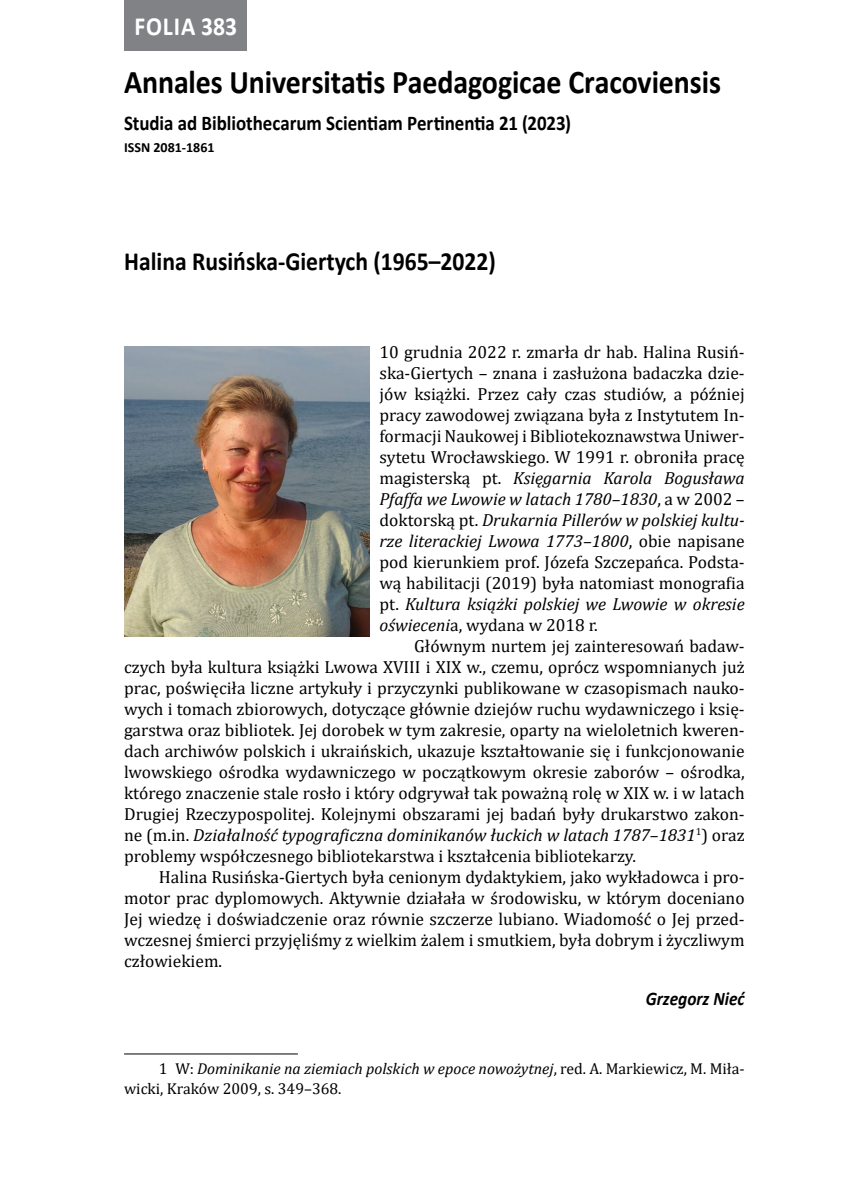
<style>
.page{position:relative;width:844px;height:1191px;background:#fff}
.page>*{position:absolute;margin:0;border:0;box-sizing:border-box;transform-origin:0 0}
.t1{font:700 33.25px "Calibri";letter-spacing:-.005em;color:#000;scale:.9 1}
.t2{font:700 26.25px "Calibri";color:#000;scale:.9 1}
.t3{font:700 26.25px "Calibri";letter-spacing:.035em;color:#fff;scale:.9 1}
.t4{font:700 21px "Calibri";color:#000;scale:.9 1}
.t5{font:italic 700 19.25px "Calibri";color:#000;scale:.9 1}
.t6{font:17.5px/21px "Cambria";color:#000;text-align:justify}
.t7{font:15.75px/20.1px "Cambria";color:#000}
.t8{font:700 14px "Calibri";color:#000}
.s1{font-style:italic}
</style>
<div class="page">
<div style="left:124px;top:0;width:123px;height:51px;background:#808285"></div>
<hr style="left:124px;top:1053px;width:174px;height:1px;background:#000">
<img style="left:124px;top:346px;width:245px;height:290px">
<h2 class="t3" style="left:134px;top:8px;width:116px">Folia 383</h2>
<h1 class="t1" style="left:124px;top:59px;width:664px">Annales Universitatis Paedagogicae Cracoviensis</h1>
<p class="t4" style="left:124px;top:108px;width:498px">Studia ad Bibliothecarum Scientiam Pertinentia 21 (2023)</p>
<p class="t8" style="left:124px;top:138px;width:92px">ISSN 2081-1861</p>
<h2 class="t2" style="left:124px;top:243px;width:414px">Halina Rusińska-Giertych (1965–2022)</h2>
<p class="t6" style="left:379px;top:341px;width:366px">10 grudnia 2022 r. zmarła dr hab. Halina Rusiń&shy;ska-Giertych – znana i zasłużona badaczka dzie&shy;jów książki. Przez cały czas studiów, a później pracy zawodowej związana była z Instytutem In&shy;formacji Naukowej i Bibliotekoznawstwa Uniwer&shy;sytetu Wrocławskiego. W 1991 r. obroniła pracę magisterską pt. <span class="s1">Księgarnia Karola Bogusława Pfaffa we Lwowie w latach 1780–1830</span>, a w 2002 – doktorską pt. <span class="s1">Drukarnia Pillerów w polskiej kultu&shy;rze literackiej Lwowa 1773–1800</span>, obie napisane pod kierunkiem prof. Józefa Szczepańca. Podsta&shy;wą habilitacji (2019) była natomiast monografia pt. <span class="s1">Kultura książki polskiej we Lwowie w okresie oświeceni</span>a, wydana w 2018 r.</p>
<p class="t6" style="left:124px;top:635px;width:622px;text-indent:290px">Głównym nurtem jej zainteresowań badaw&shy;czych była kultura książki Lwowa XVIII i XIX w., czemu, oprócz wspomnianych już prac, poświęciła liczne artykuły i przyczynki publikowane w czasopismach nauko&shy;wych i tomach zbiorowych, dotyczące głównie dziejów ruchu wydawniczego i księ&shy;garstwa oraz bibliotek. Jej dorobek w tym zakresie, oparty na wieloletnich kweren&shy;dach archiwów polskich i ukraińskich, ukazuje kształtowanie się i funkcjonowanie lwowskiego ośrodka wydawniczego w początkowym okresie zaborów – ośrodka, którego znaczenie stale rosło i który odgrywał tak poważną rolę w XIX w. i w latach Drugiej Rzeczypospolitej. Kolejnymi obszarami jej badań były drukarstwo zakon&shy;ne (m.in. <span class="s1">Działalność typograficzna dominikanów łuckich w latach 1787–1831</span><sup>1</sup>) oraz problemy współczesnego bibliotekarstwa i kształcenia bibliotekarzy.</p>
<p class="t6" style="left:124px;top:866px;width:622px;text-indent:35px">Halina Rusińska-Giertych była cenionym dydaktykiem, jako wykładowca i pro&shy;motor prac dyplomowych. Aktywnie działała w środowisku, w którym doceniano Jej wiedzę i doświadczenie oraz równie szczerze lubiano. Wiadomość o Jej przed&shy;wczesnej śmierci przyjęliśmy z wielkim żalem i smutkiem, była dobrym i życzliwym człowiekiem.</p>
<p class="t5" style="left:645px;top:985px;width:111px">Grzegorz Nieć</p>
<p class="t7" style="left:124px;top:1058px;width:622px;text-indent:35px">1 W: <span class="s1">Dominikanie na ziemiach polskich w epoce nowożytnej</span>, red. A. Markiewicz, M. Miła&shy;wicki, Kraków 2009, s. 349–368.</p>
</div>
